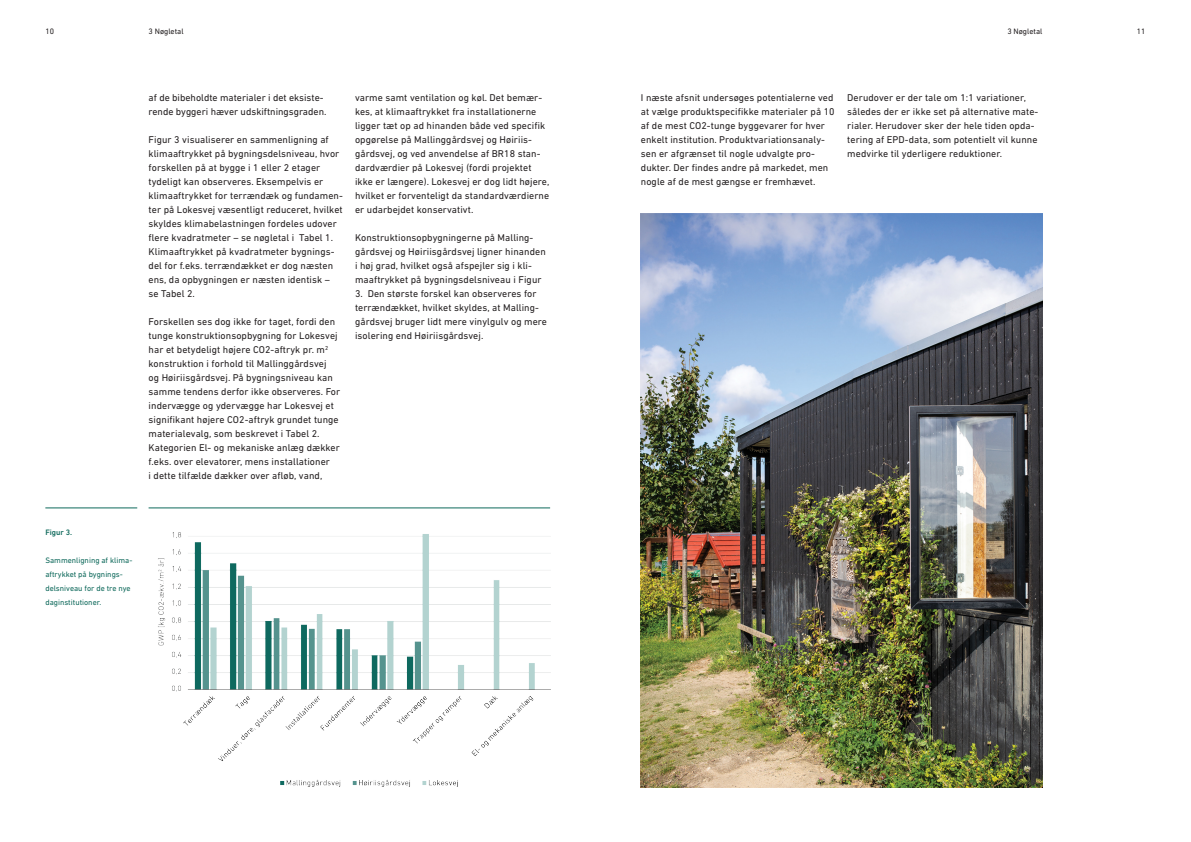
<style>
.page{position:relative;width:1191px;height:842px;background:#fff}
.page>*{position:absolute;margin:0;border:0;box-sizing:border-box;transform-origin:0 0}
.Jonas_Brødtekst{font:10px/14px "DIN Next LT Pro";letter-spacing:.01em;color:#231f20}
.Figur{font:8px/14px "DIN Next LT Pro";color:#0e695b}
.t1{font:8px "DIN Next LT Pro";color:#231f20}
.Figur-2{font:500 8px "DIN Next LT Pro";color:#0e695b}
</style>
<div class="page">
<hr style="left:45px;top:507px;width:92px;height:1px;background:#0e695b">
<img style="left:149px;top:507px;width:401px;height:280px">
<img style="left:641px;top:213px;width:401px;height:574px">
<p class="t1" style="left:45px;top:27px;width:10px">10</p>
<p class="t1" style="left:149px;top:27px;width:37px">3 Nøgletal</p>
<p class="t1" style="left:1007px;top:27px;width:37px">3 Nøgletal</p>
<p class="t1" style="left:1137px;top:27px;width:10px">11</p>
<p class="Jonas_Brødtekst" style="left:149px;top:91px;width:179px">af de bibeholdte materialer i det eksiste&shy;rende byggeri hæver udskiftningsgraden.</p>
<p class="Jonas_Brødtekst" style="left:149px;top:133px;width:196px">Figur 3 visualiserer en sammenligning af klimaaftrykket på bygningsdelsniveau, hvor forskellen på at bygge i 1 eller 2 etager tydeligt kan observeres. Eksempelvis er klimaaftrykket for terrændæk og fundamen&shy;ter på Lokesvej væsentligt reduceret, hvilket skyldes klimabelastningen fordeles udover flere kvadratmeter – se nøgletal i Tabel 1.<br>Klimaaftrykket på kvadratmeter bygnings&shy;del for f.eks. terrændækket er dog næsten ens, da opbygningen er næsten identisk –<br>se Tabel 2.</p>
<p class="Jonas_Brødtekst" style="left:149px;top:315px;width:193px">Forskellen ses dog ikke for taget, fordi den tunge konstruktionsopbygning for Lokesvej har et betydeligt højere CO2-aftryk pr. m<sup>2 </sup>konstruktion i forhold til Mallinggårdsvej<br>og Høiriisgårdsvej. På bygningsniveau kan samme tendens derfor ikke observeres. For indervægge og ydervægge har Lokesvej et signifikant højere CO2-aftryk grundet tunge materialevalg, som beskrevet i Tabel 2.<br>Kategorien El- og mekaniske anlæg dækker f.eks. over elevatorer, mens installationer<br>i dette tilfælde dækker over afløb, vand,</p>
<p class="Jonas_Brødtekst" style="left:355px;top:91px;width:196px">varme samt ventilation og køl. Det bemær&shy;kes, at klimaaftrykket fra installationerne ligger tæt op ad hinanden både ved specifik opgørelse på Mallinggårdsvej og Høiriis&shy;gårdsvej, og ved anvendelse af BR18 stan&shy;dardværdier på Lokesvej (fordi projektet ikke er længere). Lokesvej er dog lidt højere, hvilket er forventeligt da standardværdierne er udarbejdet konservativt.</p>
<p class="Jonas_Brødtekst" style="left:355px;top:231px;width:192px">Konstruktionsopbygningerne på Malling&shy;gårdsvej og Høiriisgårdsvej ligner hinanden i høj grad, hvilket også afspejler sig i kli&shy;maaftrykket på bygningsdelsniveau i Figur</p>
<p class="Jonas_Brødtekst" style="left:355px;top:287px;width:193px">3. Den største forskel kan observeres for terrændækket, hvilket skyldes, at Malling&shy;gårdsvej bruger lidt mere vinylgulv og mere isolering end Høiriisgårdsvej.</p>
<p class="Figur-2" style="left:45px;top:528px;width:28px">Figur 3.</p>
<p class="Figur" style="left:45px;top:554px;width:88px">Sammenligning af klima&shy;aftrykket på bygnings&shy;delsniveau for de tre nye daginstitutioner.</p>
<p class="Jonas_Brødtekst" style="left:641px;top:91px;width:195px">I næste afsnit undersøges potentialerne ved at vælge produktspecifikke materialer på 10 af de mest CO2-tunge byggevarer for hver enkelt institution. Produktvariationsanaly&shy;sen er afgrænset til nogle udvalgte pro&shy;dukter. Der findes andre på markedet, men nogle af de mest gængse er fremhævet.</p>
<p class="Jonas_Brødtekst" style="left:847px;top:91px;width:193px">Derudover er der tale om 1:1 variationer, således der er ikke set på alternative mate&shy;rialer. Herudover sker der hele tiden opda&shy;tering af EPD-data, som potentielt vil kunne medvirke til yderligere reduktioner.</p>
</div>
